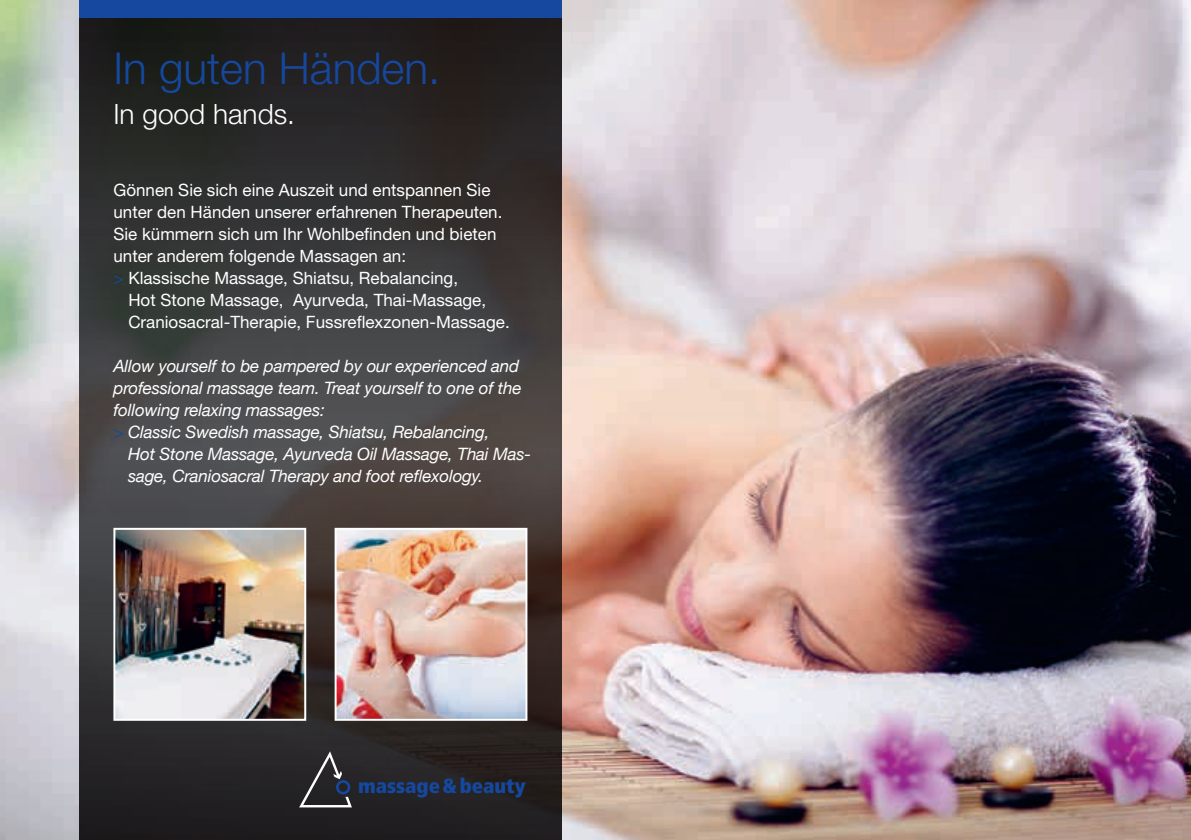
<style>
.page{position:relative;width:1191px;height:840px;background:#fff}
.page>*{position:absolute;margin:0;border:0;box-sizing:border-box;transform-origin:0 0}
.t1{font:300 44px "Helvetica Neue";color:#15489e}
.t2{font:300 28px "Helvetica Neue";color:#fff}
.t3{font:900 condensed 20.4px "Frutiger LT";color:#15489e}
.t4{font:17px/22px "Helvetica Neue";color:#fff}
.t5{font:italic 17px/22px "Helvetica Neue";letter-spacing:-.01em;color:#fff}
.s1{color:#15489e}
.s2{font-style:normal;color:#15489e}
</style>
<div class="page">
<img style="left:0;top:0;width:1191px;height:839px">
<svg style="left:79px;top:17px;width:482px;height:822px;background:#353333"></svg>
<img style="left:116px;top:530px;width:187px;height:187px">
<div style="left:113px;top:527px;width:193px;height:193px;border:2px solid #fff"></div>
<img style="left:337px;top:530px;width:187px;height:187px">
<div style="left:334px;top:527px;width:193px;height:193px;border:2px solid #fff"></div>
<svg style="left:299px;top:750px;width:53px;height:57px;background:#3e3e43"></svg>
<div style="left:79px;top:0;width:482px;height:17px;background:#15489e"></div>
<h1 class="t1" style="left:113px;top:42px;width:328px">In guten Händen.</h1>
<h2 class="t2" style="left:113px;top:97px;width:183px">In good hands.</h2>
<p class="t4" style="left:113px;top:178px;width:390px">Gönnen Sie sich eine Auszeit und entspannen Sie unter den Händen unserer erfahrenen Therapeuten.<br>Sie kümmern sich um Ihr Wohlbefinden und bieten unter anderem folgende Massagen an:<br><span class="s1">&gt;</span> Klassische Massage, Shiatsu, Rebalancing,</p>
<p class="t4" style="left:128px;top:288px;width:383px">Hot Stone Massage, Ayurveda, Thai-Massage,<br>Craniosacral-Therapie, Fussreflexzonen-Massage.</p>
<p class="t5" style="left:113px;top:354px;width:409px">Allow yourself to be pampered by our experienced and professional massage team. Treat yourself to one of the following relaxing massages:<br><span class="s2">&gt;</span> Classic Swedish massage, Shiatsu, Rebalancing,</p>
<p class="t5" style="left:128px;top:442px;width:404px">Hot Stone Massage, Ayurveda Oil Massage, Thai Mas&shy;sage, Craniosacral Therapy and foot reflexology.</p>
<p class="t3" style="left:358px;top:772px;width:169px">massage&amp;beauty</p>
</div>
